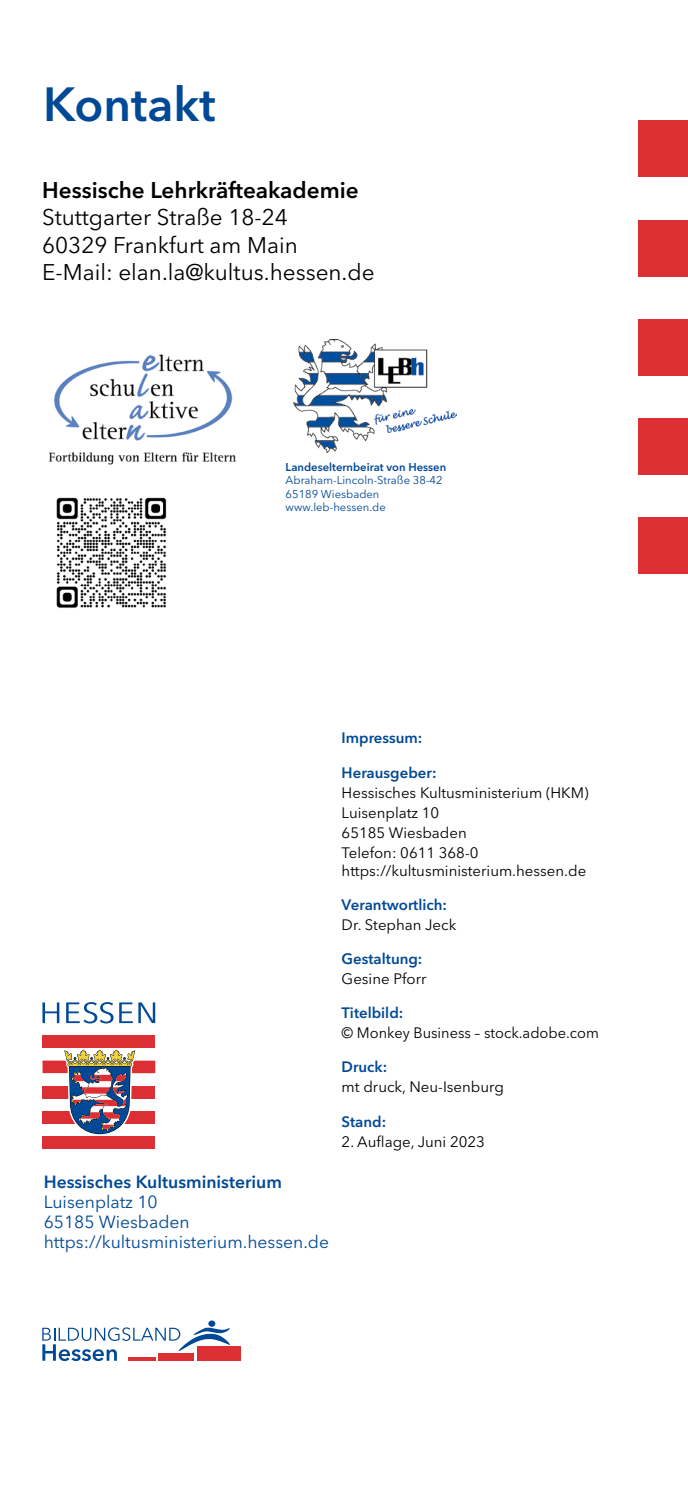
<style>
.page{position:relative;width:688px;height:1489px;background:#fff}
.page>*{position:absolute;margin:0;border:0;box-sizing:border-box;transform-origin:0 0}
.t1{font:600 47.5px "Avenir Next LT Pro";color:#004996}
.t2{font:22.5px/27.5px "Avenir Next LT Pro";color:#000}
.t3{font:600 22.5px "Avenir Next LT Pro";color:#000}
.t4{font:17.5px/20px "Avenir Next LT Pro";color:#004996}
.t5{font:600 17.5px "Avenir Next LT Pro";color:#004996}
.t6{font:15px/20px "Avenir Next LT Pro";color:#000}
.t7{font:600 15px "Avenir Next LT Pro";color:#004996}
.t8{font:11.25px/13.5px "Avenir Next LT Pro";color:#004996}
.t9{font:600 11.25px "Avenir Next LT Pro";color:#004996}
</style>
<div class="page">
<div style="left:638px;top:120px;width:49px;height:57px;background:#dc2f34"></div>
<div style="left:638px;top:220px;width:49px;height:56px;background:#dc2f34"></div>
<div style="left:638px;top:319px;width:49px;height:57px;background:#dc2f34"></div>
<div style="left:638px;top:418px;width:49px;height:57px;background:#dc2f34"></div>
<div style="left:638px;top:517px;width:49px;height:57px;background:#dc2f34"></div>
<div style="left:42px;top:1035px;width:113px;height:13px;background:#dc2f34"></div>
<div style="left:42px;top:1060px;width:113px;height:13px;background:#dc2f34"></div>
<div style="left:42px;top:1085px;width:113px;height:13px;background:#dc2f34"></div>
<div style="left:42px;top:1110px;width:113px;height:13px;background:#dc2f34"></div>
<div style="left:42px;top:1135px;width:113px;height:13px;background:#dc2f34"></div>
<svg style="left:63px;top:1049px;width:74px;height:86px"></svg>
<svg style="left:42px;top:1002px;width:17px;height:21px"></svg>
<svg style="left:66px;top:1002px;width:47px;height:21px"></svg>
<svg style="left:119px;top:1002px;width:36px;height:21px"></svg>
<div style="left:197px;top:1346px;width:43px;height:14px;background:#dc2f34"></div>
<div style="left:208px;top:1320px;width:7px;height:6px;background:#004996;border-radius:50%"></div>
<svg style="left:42px;top:1326px;width:188px;height:34px"></svg>
<img style="left:48px;top:354px;width:188px;height:111px">
<img style="left:293px;top:339px;width:163px;height:113px">
<img style="left:56px;top:497px;width:111px;height:111px">
<h1 class="t1" style="left:43px;top:75px;width:174px">Kontakt</h1>
<h2 class="t3" style="left:42px;top:176px;width:318px">Hessische Lehrkräfteakademie</h2>
<h2 class="t2" style="left:42px;top:203px;width:334px">Stuttgarter Straße 18-24<br>60329 Frankfurt am Main<br>E-Mail: elan.la@kultus.hessen.de</h2>
<p class="t9" style="left:285px;top:460px;width:162px">Landeselternbeirat von Hessen</p>
<p class="t8" style="left:285px;top:473px;width:158px">Abraham-Lincoln-Straße 38-42<br>65189 Wiesbaden www.leb-hessen.de</p>
<p class="t5" style="left:44px;top:1170px;width:239px">Hessisches Kultusministerium</p>
<p class="t4" style="left:44px;top:1191px;width:287px">Luisenplatz 10<br>65185 Wiesbaden https://kultusministerium.hessen.de</p>
<p class="t7" style="left:341px;top:729px;width:82px">Impressum:</p>
<p class="t7" style="left:341px;top:763px;width:96px">Herausgeber:</p>
<p class="t6" style="left:341px;top:782px;width:248px">Hessisches Kultusministerium (HKM)<br>Luisenplatz 10<br>65185 Wiesbaden<br>Telefon: 0611 368-0</p>
<p class="t6" style="left:341px;top:860px;width:246px">https://kultusministerium.hessen.de</p>
<p class="t7" style="left:341px;top:895px;width:107px">Verantwortlich:</p>
<p class="t6" style="left:341px;top:914px;width:116px">Dr. Stephan Jeck</p>
<p class="t7" style="left:341px;top:949px;width:82px">Gestaltung:</p>
<p class="t6" style="left:341px;top:968px;width:86px">Gesine Pforr</p>
<p class="t7" style="left:341px;top:1003px;width:63px">Titelbild:</p>
<p class="t6" style="left:341px;top:1022px;width:259px">© Monkey Business – stock.adobe.com</p>
<p class="t7" style="left:341px;top:1058px;width:47px">Druck:</p>
<p class="t6" style="left:341px;top:1077px;width:164px">mt druck, Neu-Isenburg</p>
<p class="t7" style="left:341px;top:1112px;width:46px">Stand:</p>
<p class="t6" style="left:341px;top:1131px;width:145px">2. Auflage, Juni 2023</p>
</div>
